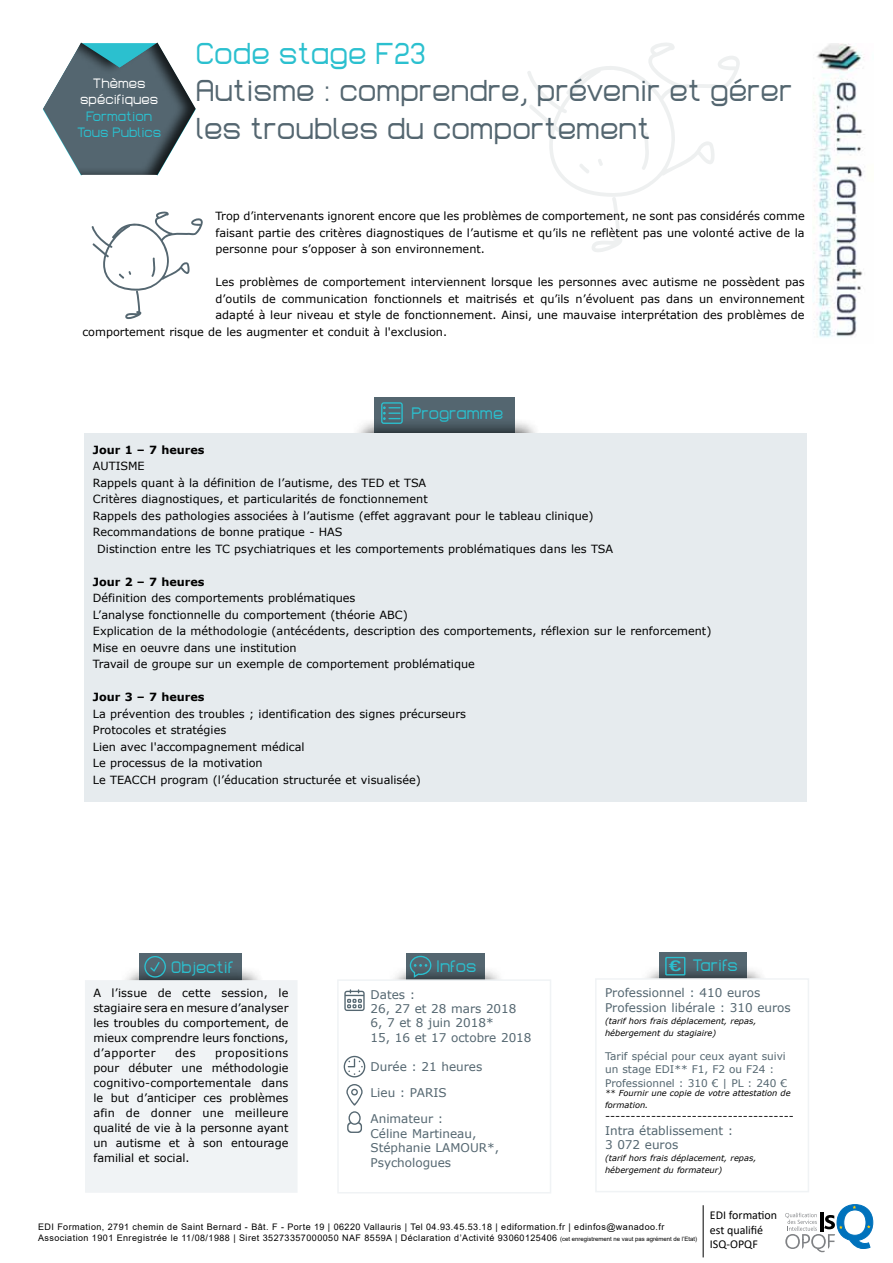
<style>
.page{position:relative;width:893px;height:1263px;background:#fff}
.page>*{position:absolute;margin:0;border:0;box-sizing:border-box;transform-origin:0 0}
.t1{font:30px/37.5px "Lastwaerkregular";color:#546670}
.t2{font:30px "Lastwaerkregular";color:#2bc0cf}
.t3{font:16.5px "Lastwaerkregular";color:#2bc0cf}
.t4{font:14.85px "Arial Rounded MT Bold";color:#2bc0cf;scale:1.42 1}
.t5{font:13.5px/16.2px "Lastwaerkregular";color:#2bc0cf;text-align:center}
.t6{font:13.5px/16.2px "Lastwaerkregular";color:#fff;text-align:center}
.t7{font:12px/14.4px "Verdana";color:#546670}
.t8{font:12px/14.4px "Calibri";color:#000}
.t9{font:11.25px/15px "Verdana";color:#000;text-align:justify}
.t10{font:700 11.25px "Verdana";color:#000}
.t11{font:10.5px/13px "Verdana";color:#546670}
.t12{font:9px/10.8px "Arial";letter-spacing:.05em;color:#000}
.t13{font:italic 8.25px/12px "Verdana";color:#000}
.s1{font-size:6px}
</style>
<div class="page">
<img style="left:813px;top:44px;width:52px;height:294px">
<svg style="left:785px;top:1204px;width:88px;height:48px"></svg>
<hr style="left:703px;top:1205px;width:1px;height:52px;background:#000">
<div style="left:374px;top:397px;width:140px;height:85px;background:#546670"></div>
<div style="left:352px;top:417px;width:189px;height:63px;background:#000;opacity:.8"></div>
<svg style="left:381px;top:402px;width:22px;height:22px"></svg>
<svg style="left:527px;top:43px;width:213px;height:209px"></svg>
<div style="left:84px;top:433px;width:723px;height:368px;background:#e6ebee"></div>
<svg style="left:92px;top:211px;width:111px;height:108px"></svg>
<div style="left:41px;top:40px;width:156px;height:135px;background:#000;opacity:.75"></div>
<div style="left:140px;top:954px;width:102px;height:85px;background:#546670"></div>
<div style="left:406px;top:954px;width:78px;height:85px;background:#546670"></div>
<div style="left:119px;top:966px;width:146px;height:63px;background:#000;opacity:.8"></div>
<div style="left:387px;top:966px;width:119px;height:63px;background:#000;opacity:.8"></div>
<div style="left:85px;top:980px;width:213px;height:213px;background:#f0f3f5"></div>
<div style="left:338px;top:980px;width:212px;height:213px;background:#fff"></div>
<div style="left:337px;top:979px;width:214px;height:214px;border:2px solid #f0f3f5"></div>
<svg style="left:144px;top:956px;width:22px;height:21px"></svg>
<svg style="left:344px;top:989px;width:21px;height:22px"></svg>
<svg style="left:344px;top:1056px;width:21px;height:21px"></svg>
<svg style="left:410px;top:956px;width:21px;height:22px"></svg>
<div style="left:659px;top:953px;width:87px;height:85px;background:#546670"></div>
<div style="left:640px;top:964px;width:128px;height:64px;background:#000;opacity:.8"></div>
<div style="left:596px;top:979px;width:212px;height:212px;background:#fff"></div>
<div style="left:595px;top:978px;width:214px;height:214px;border:2px solid #f0f3f5"></div>
<svg style="left:665px;top:957px;width:20px;height:18px"></svg>
<svg style="left:346px;top:1084px;width:17px;height:49px"></svg>
<p class="t6" style="left:80px;top:75px;width:80px">Thèmes spécifiques</p>
<p class="t5" style="left:77px;top:107px;width:86px">Formation<br>Tous Publics</p>
<h1 class="t2" style="left:196px;top:34px;width:232px">Code stage F23</h1>
<h1 class="t1" style="left:196px;top:71px;width:598px">Autisme : comprendre, prévenir et gérer les troubles du comportement</h1>
<p class="t9" style="left:215px;top:208px;width:591px;line-height:16.5px">Trop d’intervenants ignorent encore que les problèmes de comportement, ne sont pas considérés comme faisant partie des critères diagnostiques de l’autisme et qu’ils ne reflètent pas une volonté active de la personne pour s’opposer à son environnement.</p>
<p class="t9" style="left:215px;top:274px;width:591px">Les problèmes de comportement interviennent lorsque les personnes avec autisme ne possèdent pas</p>
<p class="t9" style="left:215px;top:291px;width:591px">d’outils de communication fonctionnels et maitrisés et qu’ils n’évoluent pas dans un environnement</p>
<p class="t9" style="left:215px;top:307px;width:591px">adapté à leur niveau et style de fonctionnement. Ainsi, une mauvaise interprétation des problèmes de</p>
<p class="t9" style="left:82px;top:324px;width:366px">comportement risque de les augmenter et conduit à l'exclusion.</p>
<h2 class="t3" style="left:411px;top:402px;width:93px">Programme</h2>
<p class="t10" style="left:93px;top:441px;width:113px">Jour 1 – 7 heures</p>
<p class="t9" style="left:93px;top:458px;width:53px">AUTISME</p>
<p class="t9" style="left:93px;top:475px;width:335px">Rappels quant à la définition de l’autisme, des TED et TSA</p>
<p class="t9" style="left:93px;top:491px;width:336px">Critères diagnostiques, et particularités de fonctionnement</p>
<p class="t9" style="left:93px;top:508px;width:502px">Rappels des pathologies associées à l’autisme (effet aggravant pour le tableau clinique)</p>
<p class="t9" style="left:93px;top:524px;width:251px">Recommandations de bonne pratique - HAS</p>
<p class="t9" style="left:97px;top:541px;width:517px">Distinction entre les TC psychiatriques et les comportements problématiques dans les TSA</p>
<p class="t10" style="left:93px;top:573px;width:113px">Jour 2 – 7 heures</p>
<p class="t9" style="left:93px;top:590px;width:620px;line-height:16.5px;text-align:left">Définition des comportements problématiques<br>L’analyse fonctionnelle du comportement (théorie ABC)<br>Explication de la méthodologie (antécédents, description des comportements, réflexion sur le renforcement)<br>Mise en oeuvre dans une institution<br>Travail de groupe sur un exemple de comportement problématique</p>
<p class="t10" style="left:93px;top:689px;width:113px">Jour 3 – 7 heures</p>
<p class="t9" style="left:93px;top:705px;width:375px;line-height:16.5px;text-align:left">La prévention des troubles ; identification des signes précurseurs Protocoles et stratégies<br>Lien avec l'accompagnement médical<br>Le processus de la motivation<br>Le TEACCH program (l’éducation structurée et visualisée)</p>
<h2 class="t3" style="left:171px;top:957px;width:64px">Objectif</h2>
<h2 class="t3" style="left:436px;top:956px;width:42px">Infos</h2>
<p class="t9" style="left:93px;top:985px;width:197px">A l’issue de cette session, le stagiaire sera en mesure d’analyser les troubles du comportement, de mieux comprendre leurs fonctions, d’apporter</p>
<p class="t7" style="left:371px;top:987px;width:163px">Dates :<br>26, 27 et 28 mars 2018<br>6, 7 et 8 juin 2018*<br>15, 16 et 17 octobre 2018</p>
<p class="t7" style="left:371px;top:1059px;width:113px">Durée : 21 heures</p>
<p class="t7" style="left:371px;top:1079px;width:78px;line-height:26.4px">Lieu : PARIS<br>Animateur :</p>
<p class="t7" style="left:371px;top:1126px;width:130px">Céline Martineau,<br>Stéphanie LAMOUR*,<br>Psychologues</p>
<p class="t9" style="left:175px;top:1045px;width:22px">des</p>
<p class="t9" style="left:93px;top:1045px;width:197px;text-indent:122px">propositions pour débuter une méthodologie cognitivo-comportementale dans le but d’anticiper ces problèmes afin de donner une meilleure qualité de vie à la personne ayant un autisme et à son entourage familial et social.</p>
<h2 class="t3" style="left:693px;top:955px;width:47px">Tarifs</h2>
<p class="t7" style="left:605px;top:986px;width:187px">Professionnel : 410 euros<br>Profession libérale : 310 euros</p>
<p class="t13" style="left:605px;top:1015px;width:153px">(tarif hors frais déplacement, repas, hébergement du stagiaire)</p>
<p class="t11" style="left:605px;top:1050px;width:184px">Tarif spécial pour ceux ayant suivi un stage EDI** F1, F2 ou F24 :<br>Professionnel : 310 € | PL : 240 €</p>
<p class="t13" style="left:605px;top:1087px;width:187px">** Fournir une copie de votre attestation de formation.</p>
<p class="t9" style="left:605px;top:1109px;width:190px">-------------------------------------</p>
<p class="t7" style="left:605px;top:1123px;width:130px">Intra établissement :<br>3 072 euros</p>
<p class="t13" style="left:605px;top:1152px;width:153px">(tarif hors frais déplacement, repas, hébergement du formateur)</p>
<h3 class="t4" style="left:669px;top:957px;width:10px">€</h3>
<p class="t12" style="left:38px;top:1221px;width:660px">EDI Formation, 2791 chemin de Saint Bernard - Bât. F - Porte 19 | 06220 Vallauris | Tel 04.93.45.53.18 | ediformation.fr | edinfos@wanadoo.fr<br>Association 1901 Enregistrée le 11/08/1988 | Siret 35273357000050 NAF 8559A | Déclaration d’Activité 93060125406 <span class="s1">(cet enregistrement ne vaut pas agrément de l’Etat)</span></p>
<p class="t8" style="left:710px;top:1209px;width:69px">EDI formation est qualifié<br>ISQ-OPQF</p>
</div>
